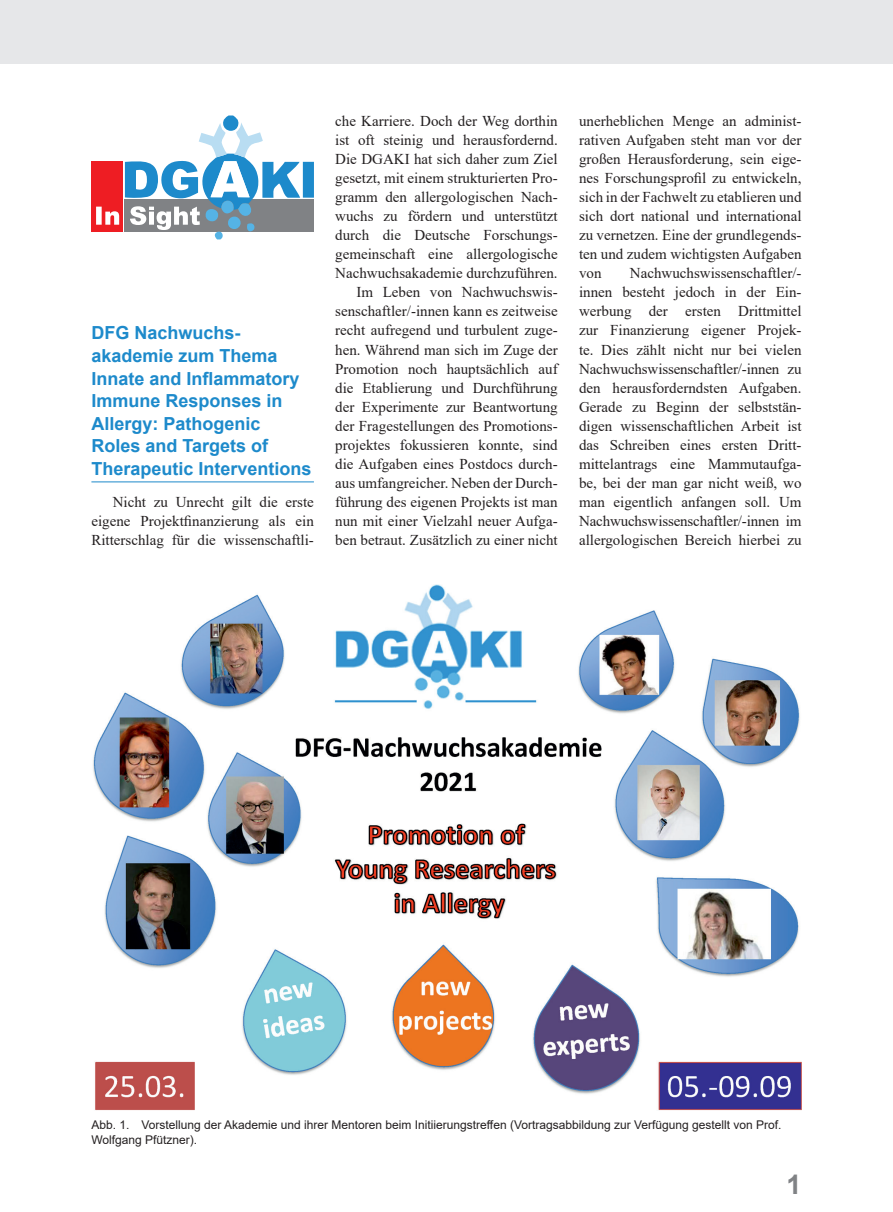
<style>
.page{position:relative;width:893px;height:1212px;background:#fff}
.page>*{position:absolute;margin:0;border:0;box-sizing:border-box;transform-origin:0 0}
.t1{font:700 27px "Arial";color:#808285}
.t2{font:700 18px/22.6px "Arial";color:#1d8acb}
.t3{font:15px/19px "Times New Roman";color:#231f20;text-align:justify}
.t4{font:12px/15.1px "Arial";color:#231f20}
</style>
<div class="page">
<hr style="left:91px;top:481px;width:223px;height:1px;background:#1d8acb">
<div style="left:0;top:0;width:893px;height:64px;background:#e6e7e9"></div>
<div style="left:91px;top:162px;width:32px;height:70px;background:#ee1d23"></div>
<svg style="left:96px;top:115px;width:218px;height:124px"></svg>
<img style="left:93px;top:585px;width:709px;height:525px">
<p class="t2" style="left:91px;top:322px;width:222px">DFG Nachwuchs&shy;akademie zum Thema<br>Innate and Inflammatory<br>Immune Responses in<br>Allergy: Pathogenic<br>Roles and Targets of<br>Therapeutic Interventions</p>
<p class="t3" style="left:91px;top:492px;width:224px;text-indent:21px">Nicht zu Unrecht gilt die erste eigene Projektfinanzierung als ein Ritterschlag für die wissenschaftli-</p>
<p class="t3" style="left:335px;top:111px;width:224px;text-align:right">che Karriere. Doch der Weg dorthin ist oft steinig und herausfordernd.<br>Die DGAKI hat sich daher zum Ziel gesetzt, mit einem strukturierten Pro&shy;gramm den allergologischen Nach&shy;wuchs zu fördern und unterstützt durch die Deutsche Forschungs&shy;gemeinschaft eine allergologische Nachwuchsakademie durchzuführen.<br>Im Leben von Nachwuchswis&shy;senschaftler/-innen kann es zeitweise recht aufregend und turbulent zuge&shy;hen. Während man sich im Zuge der Promotion noch hauptsächlich auf die Etablierung und Durchführung der Experimente zur Beantwortung der Fragestellungen des Promotions&shy;projektes fokussieren konnte, sind die Aufgaben eines Postdocs durch&shy;aus umfangreicher. Neben der Durch&shy;führung des eigenen Projekts ist man nun mit einer Vielzahl neuer Aufga&shy;ben betraut. Zusätzlich zu einer nicht</p>
<p class="t3" style="left:579px;top:111px;width:224px">unerheblichen Menge an administ&shy;rativen Aufgaben steht man vor der großen Herausforderung, sein eige&shy;nes Forschungsprofil zu entwickeln, sich in der Fachwelt zu etablieren und sich dort national und international zu vernetzen. Eine der grundlegends&shy;ten und zudem wichtigsten Aufgaben von</p>
<p class="t3" style="left:579px;top:263px;width:224px;text-indent:51px">Nachwuchswissenschaftler/- innen besteht jedoch in der Ein&shy;werbung der ersten Drittmittel zur Finanzierung eigener Projek&shy;te. Dies zählt nicht nur bei vielen Nachwuchswissenschaftler/-innen zu den herausforderndsten Aufgaben.<br>Gerade zu Beginn der selbststän&shy;digen wissenschaftlichen Arbeit ist das Schreiben eines ersten Dritt&shy;mittelantrags eine Mammutaufga&shy;be, bei der man gar nicht weiß, wo man eigentlich anfangen soll. Um Nachwuchswissenschaftler/-innen im allergologischen Bereich hierbei zu</p>
<p class="t4" style="left:91px;top:1117px;width:692px">Abb. 1. Vorstellung der Akademie und ihrer Mentoren beim Initiierungstreffen (Vortragsabbildung zur Verfügung gestellt von Prof.<br>Wolfgang Pfützner).</p>
<h1 class="t1" style="left:786px;top:1165px;width:17px">1</h1>
</div>
